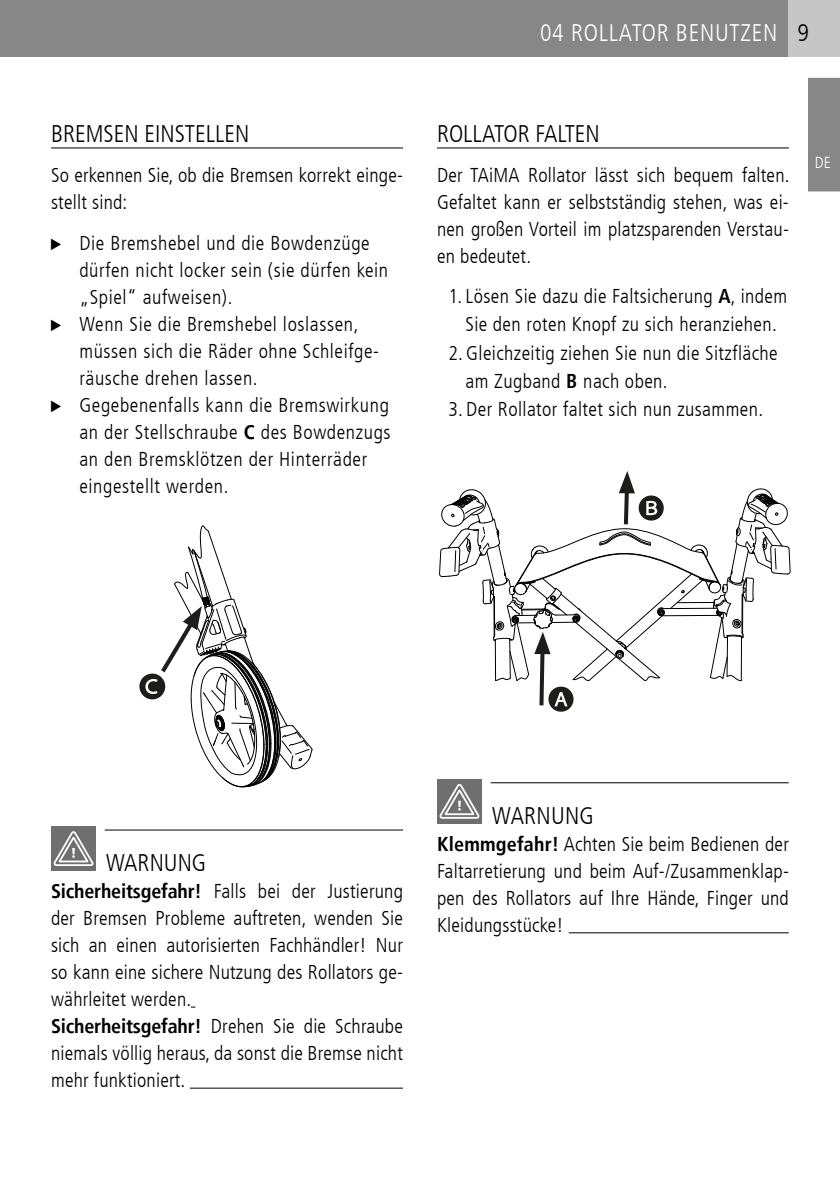
<style>
.page{position:relative;width:840px;height:1191px;background:#fff}
.page>*{position:absolute;margin:0;border:0;box-sizing:border-box;transform-origin:0 0}
.t1{font:300 condensed 24px "Frutiger LT";color:#000}
.t2{font:300 condensed 24px "Frutiger LT";letter-spacing:.03em;color:#fff}
.t3{font:300 condensed 20px/27px "Frutiger LT";letter-spacing:.02em;color:#000}
.t4{font:300 condensed 16px "Frutiger LT";color:#fff}
.s1{font-family:"Icons South St";font-weight:400;font-stretch:normal;font-size:10px}
.s2{font-weight:700}
</style>
<div class="page">
<div style="left:0;top:0;width:839px;height:57px;background:#878787"></div>
<div style="left:788px;top:0;width:51px;height:57px;background:#c6c6c6"></div>
<div style="left:808px;top:77px;width:31px;height:115px;background:#878787"></div>
<hr style="left:437px;top:147px;width:351px;height:1px;background:#000">
<hr style="left:490px;top:782px;width:298px;height:1px;background:#000">
<hr style="left:568px;top:932px;width:220px;height:1px;background:#000">
<svg style="left:439px;top:471px;width:351px;height:240px"></svg>
<div style="left:437px;top:779px;width:44px;height:44px;background:#706f6f"></div>
<svg style="left:439px;top:784px;width:41px;height:35px"></svg>
<hr style="left:51px;top:147px;width:352px;height:1px;background:#000">
<hr style="left:105px;top:829px;width:298px;height:1px;background:#000">
<hr style="left:190px;top:1087px;width:213px;height:1px;background:#000">
<svg style="left:139px;top:525px;width:173px;height:263px"></svg>
<div style="left:51px;top:826px;width:45px;height:45px;background:#706f6f"></div>
<svg style="left:53px;top:831px;width:41px;height:35px"></svg>
<p class="t1" style="left:51px;top:120px;width:200px">BREMSEN EINSTELLEN</p>
<p class="t3" style="left:51px;top:162px;width:353px">So erkennen Sie, ob die Bremsen korrekt einge&shy;stellt sind:</p>
<p class="t3" style="left:51px;top:230px;width:320px"><span class="s1">C</span> Die Bremshebel und die Bowdenzüge</p>
<p class="t3" style="left:79px;top:257px;width:310px">dürfen nicht locker sein (sie dürfen kein</p>
<p class="t3" style="left:79px;top:284px;width:154px">„Spiel“ aufweisen).</p>
<p class="t3" style="left:51px;top:311px;width:309px"><span class="s1">C</span> Wenn Sie die Bremshebel loslassen,</p>
<p class="t3" style="left:79px;top:338px;width:301px">müssen sich die Räder ohne Schleifge-</p>
<p class="t3" style="left:79px;top:365px;width:180px">räusche drehen lassen.</p>
<p class="t3" style="left:51px;top:392px;width:339px"><span class="s1">C</span> Gegebenenfalls kann die Bremswirkung</p>
<p class="t3" style="left:79px;top:419px;width:312px">an der Stellschraube <span class="s2">C</span> des Bowdenzugs</p>
<p class="t3" style="left:79px;top:446px;width:289px">an den Bremsklötzen der Hinterräder</p>
<p class="t3" style="left:79px;top:473px;width:150px">eingestellt werden.</p>
<p class="t2" style="left:539px;top:19px;width:239px">04 ROLLATOR BENUTZEN</p>
<p class="t1" style="left:797px;top:19px;width:13px">9</p>
<p class="t1" style="left:437px;top:120px;width:164px">ROLLATOR FALTEN</p>
<p class="t3" style="left:437px;top:162px;width:354px;text-align:justify">Der TAiMA Rollator lässt sich bequem falten.<br>Gefaltet kann er selbstständig stehen, was ei&shy;nen großen Vorteil im platzsparenden Verstau&shy;en bedeutet.</p>
<p class="t3" style="left:448px;top:282px;width:340px;line-height:28.4px;text-align:center">1.Lösen Sie dazu die Faltsicherung <span class="s2">A</span>, indem<br>Sie den roten Knopf zu sich heranziehen.</p>
<p class="t3" style="left:465px;top:339px;width:314px;line-height:28.4px;text-indent:-17px">2. Gleichzeitig ziehen Sie nun die Sitzfläche am Zugband <span class="s2">B</span> nach oben.</p>
<p class="t3" style="left:448px;top:396px;width:316px">3. Der Rollator faltet sich nun zusammen.</p>
<p class="t4" style="left:814px;top:153px;width:17px">DE</p>
<p class="t1" style="left:106px;top:849px;width:102px">WARNUNG</p>
<p class="t3" style="left:51px;top:878px;width:353px"><span class="s2">Sicherheitsgefahr!</span> Falls bei der Justierung der Bremsen Probleme auftreten, wenden Sie sich an einen autorisierten Fachhändler! Nur so kann eine sichere Nutzung des Rollators ge&shy;währleitet werden.<br><span class="s2">Sicherheitsgefahr!</span> Drehen Sie die Schraube niemals völlig heraus, da sonst die Bremse nicht mehr funktioniert.</p>
<p class="t1" style="left:492px;top:802px;width:103px">WARNUNG</p>
<p class="t3" style="left:437px;top:830px;width:353px;text-align:justify"><span class="s2">Klemmgefahr!</span> Achten Sie beim Bedienen der Faltarretierung und beim Auf-/Zusammenklap&shy;pen des Rollators auf Ihre Hände, Finger und Kleidungsstücke!</p>
</div>
